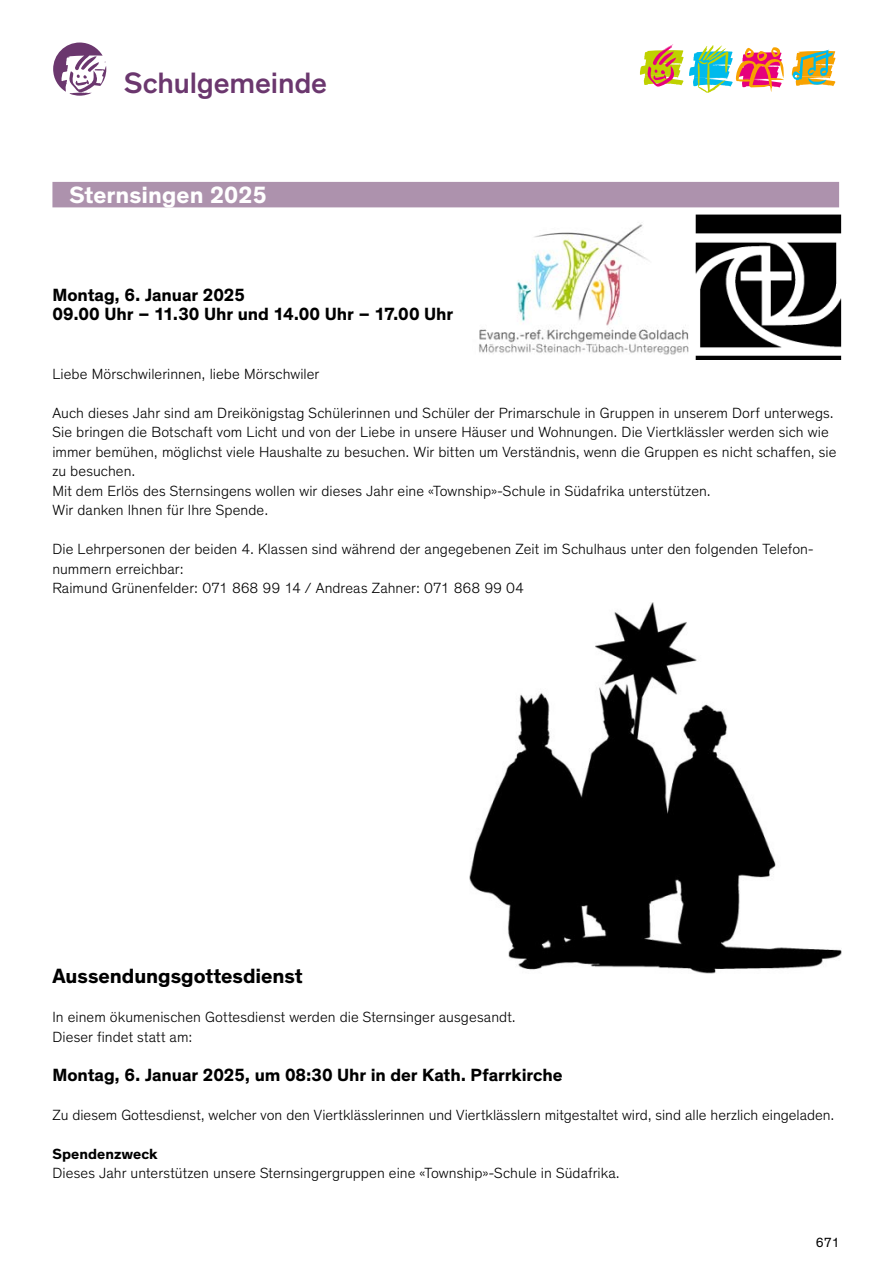
<style>
.page{position:relative;width:893px;height:1263px;background:#fff}
.page>*{position:absolute;margin:0;border:0;box-sizing:border-box;transform-origin:0 0}
.t1{font:500 30px "Theinhardt";letter-spacing:-.005em;color:#6b376e}
.t2{font:700 24px "Theinhardt";letter-spacing:.005em;color:#fff}
.t3{font:700 21px "Theinhardt";letter-spacing:-.005em;color:#000}
.t4{font:700 18px/19.5px "Theinhardt";letter-spacing:-.005em;color:#000}
.t5{font:300 15px/19.5px "Theinhardt";color:#000}
.t6{font:700 15px "Theinhardt";letter-spacing:.005em;color:#000}
.t7{font:13.5px "Theinhardt";color:#000}
</style>
<div class="page">
<svg style="left:792px;top:50px;width:43px;height:36px"></svg>
<svg style="left:640px;top:44px;width:144px;height:49px"></svg>
<div style="left:52px;top:182px;width:787px;height:25px;background:#ad92ad"></div>
<img style="left:479px;top:224px;width:210px;height:131px">
<img style="left:695px;top:214px;width:147px;height:146px">
<img style="left:469px;top:603px;width:373px;height:370px">
<svg style="left:53px;top:43px;width:53px;height:53px"></svg>
<h1 class="t1" style="left:124px;top:65px;width:205px">Schulgemeinde</h1>
<h2 class="t2" style="left:69px;top:180px;width:199px">Sternsingen 2025</h2>
<p class="t4" style="left:52px;top:285px;width:402px">Montag, 6. Januar 2025<br>09.00 Uhr – 11.30 Uhr und 14.00 Uhr – 17.00 Uhr</p>
<p class="t5" style="left:52px;top:364px;width:268px">Liebe Mörschwilerinnen, liebe Mörschwiler</p>
<p class="t5" style="left:52px;top:403px;width:785px">Auch dieses Jahr sind am Dreikönigstag Schülerinnen und Schüler der Primarschule in Gruppen in unserem Dorf unterwegs.<br>Sie bringen die Botschaft vom Licht und von der Liebe in unsere Häuser und Wohnungen. Die Viertklässler werden sich wie immer bemühen, möglichst viele Haushalte zu besuchen. Wir bitten um Verständnis, wenn die Gruppen es nicht schaffen, sie zu besuchen.<br>Mit dem Erlös des Sternsingens wollen wir dieses Jahr eine «Township»-Schule in Südafrika unterstützen.<br>Wir danken Ihnen für Ihre Spende.</p>
<p class="t5" style="left:52px;top:540px;width:763px">Die Lehrpersonen der beiden 4. Klassen sind während der angegebenen Zeit im Schulhaus unter den folgenden Telefon&shy;nummern erreichbar:<br>Raimund Grünenfelder: 071 868 99 14 / Andreas Zahner: 071 868 99 04</p>
<h3 class="t3" style="left:52px;top:963px;width:252px">Aussendungsgottesdienst</h3>
<p class="t5" style="left:52px;top:1008px;width:465px">In einem ökumenischen Gottesdienst werden die Sternsinger ausgesandt.<br>Dieser findet statt am:</p>
<p class="t4" style="left:52px;top:1065px;width:512px">Montag, 6. Januar 2025, um 08:30 Uhr in der Kath. Pfarrkirche</p>
<p class="t5" style="left:52px;top:1105px;width:783px">Zu diesem Gottesdienst, welcher von den Viertklässlerinnen und Viertklässlern mitgestaltet wird, sind alle herzlich eingeladen.</p>
<p class="t6" style="left:52px;top:1144px;width:107px">Spendenzweck</p>
<p class="t5" style="left:52px;top:1164px;width:569px">Dieses Jahr unterstützen unsere Sternsingergruppen eine «Township»-Schule in Südafrika.</p>
<p class="t7" style="left:816px;top:1234px;width:25px">671</p>
</div>
